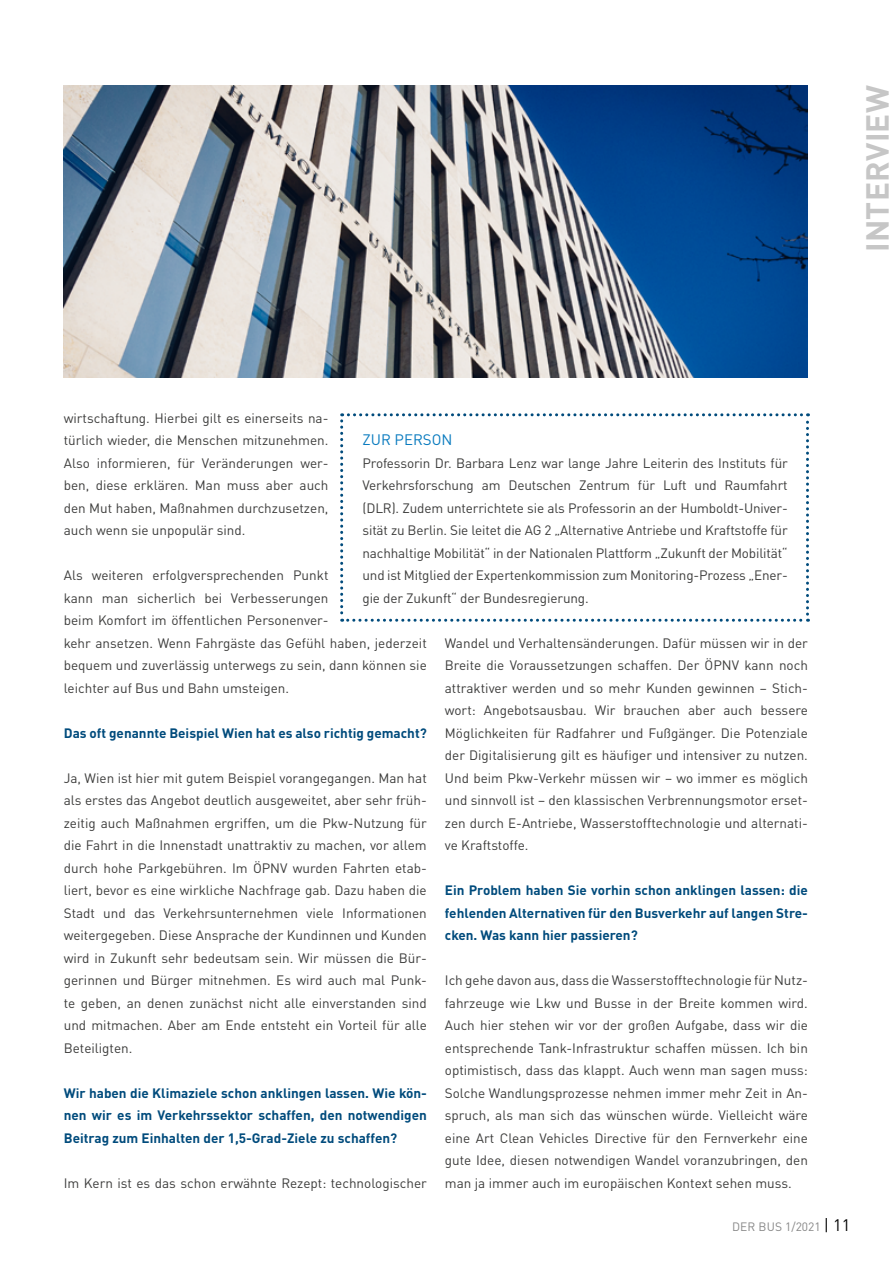
<style>
.page{position:relative;width:893px;height:1263px;background:#fff}
.page>*{position:absolute;margin:0;border:0;box-sizing:border-box;transform-origin:0 0}
.t1{font:700 31.5px "DIN Pro";letter-spacing:.01em;color:#c6c6c6}
.Fließtext{font:15px "DIN Pro";color:#097bbf}
.Fließtext-2{font:13.5px/22.5px "DIN Pro";color:#3c3c3b;text-align:justify}
.Fließtext-3{font:700 13.5px/22.5px "DIN Pro";color:#004b7c;text-align:justify}
.t2{font:12px "DIN Pro";letter-spacing:.01em;color:#878787}
.s1{font-size:16.5px;color:#000}
</style>
<div class="page">
<svg style="left:340px;top:413px;width:469px;height:209px"></svg>
<img style="left:63px;top:85px;width:745px;height:293px">
<p class="t1" style="left:851px;top:252px;width:168px;rotate:-90deg">INTERVIEW</p>
<p class="Fließtext-2" style="left:64px;top:405px;width:266px">wirtschaftung. Hierbei gilt es einerseits na&shy;türlich wieder, die Menschen mitzunehmen.<br>Also informieren, für Veränderungen wer&shy;ben, diese erklären. Man muss aber auch den Mut haben, Maßnahmen durchzusetzen, auch wenn sie unpopulär sind.</p>
<p class="Fließtext-2" style="left:64px;top:563px;width:365px;text-align:left">Als weiteren erfolgversprechenden Punkt<br>kann man sicherlich bei Verbesserungen<br>beim Komfort im öffentlichen Personenver-<br>kehr ansetzen. Wenn Fahrgäste das Gefühl haben, jederzeit bequem und zuverlässig unterwegs zu sein, dann können sie leichter auf Bus und Bahn umsteigen.</p>
<p class="Fließtext-3" style="left:64px;top:720px;width:365px">Das oft genannte Beispiel Wien hat es also richtig gemacht?</p>
<p class="Fließtext-2" style="left:64px;top:765px;width:365px">Ja, Wien ist hier mit gutem Beispiel vorangegangen. Man hat als erstes das Angebot deutlich ausgeweitet, aber sehr früh&shy;zeitig auch Maßnahmen ergriffen, um die Pkw-Nutzung für die Fahrt in die Innenstadt unattraktiv zu machen, vor allem durch hohe Parkgebühren. Im ÖPNV wurden Fahrten etab&shy;liert, bevor es eine wirkliche Nachfrage gab. Dazu haben die Stadt und das Verkehrsunternehmen viele Informationen weitergegeben. Diese Ansprache der Kundinnen und Kunden wird in Zukunft sehr bedeutsam sein. Wir müssen die Bür&shy;gerinnen und Bürger mitnehmen. Es wird auch mal Punk&shy;te geben, an denen zunächst nicht alle einverstanden sind und mitmachen. Aber am Ende entsteht ein Vorteil für alle Beteiligten.</p>
<p class="Fließtext-3" style="left:64px;top:1080px;width:365px">Wir haben die Klimaziele schon anklingen lassen. Wie kön&shy;nen wir es im Verkehrssektor schaffen, den notwendigen Beitrag zum Einhalten der 1,5-Grad-Ziele zu schaffen?</p>
<p class="Fließtext-2" style="left:64px;top:1170px;width:365px">Im Kern ist es das schon erwähnte Rezept: technologischer</p>
<p class="Fließtext" style="left:363px;top:428px;width:91px">ZUR PERSON</p>
<p class="Fließtext-2" style="left:362px;top:450px;width:427px">Professorin Dr. Barbara Lenz war lange Jahre Leiterin des Instituts für Verkehrsforschung am Deutschen Zentrum für Luft und Raumfahrt (DLR). Zudem unterrichtete sie als Professorin an der Humboldt-Univer&shy;sität zu Berlin. Sie leitet die AG 2 „Alternative Antriebe und Kraftstoffe für nachhaltige Mobilität“ in der Nationalen Plattform „Zukunft der Mobilität“ und ist Mitglied der Expertenkommission zum Monitoring-Prozess „Ener&shy;gie der Zukunft“ der Bundesregierung.</p>
<p class="Fließtext-2" style="left:445px;top:630px;width:365px">Wandel und Verhaltensänderungen. Dafür müssen wir in der Breite die Voraussetzungen schaffen. Der ÖPNV kann noch attraktiver werden und so mehr Kunden gewinnen – Stich&shy;wort: Angebotsausbau. Wir brauchen aber auch bessere Möglichkeiten für Radfahrer und Fußgänger. Die Potenziale der Digitalisierung gilt es häufiger und intensiver zu nutzen.<br>Und beim Pkw-Verkehr müssen wir – wo immer es möglich und sinnvoll ist – den klassischen Verbrennungsmotor erset&shy;zen durch E-Antriebe, Wasserstofftechnologie und alternati&shy;ve Kraftstoffe.</p>
<p class="Fließtext-3" style="left:445px;top:877px;width:365px">Ein Problem haben Sie vorhin schon anklingen lassen: die fehlenden Alternativen für den Busverkehr auf langen Stre&shy;cken. Was kann hier passieren?</p>
<p class="Fließtext-2" style="left:445px;top:968px;width:365px">Ich gehe davon aus, dass die Wasserstofftechnologie für Nutz&shy;fahrzeuge wie Lkw und Busse in der Breite kommen wird.<br>Auch hier stehen wir vor der großen Aufgabe, dass wir die entsprechende Tank-Infrastruktur schaffen müssen. Ich bin optimistisch, dass das klappt. Auch wenn man sagen muss:<br>Solche Wandlungsprozesse nehmen immer mehr Zeit in An&shy;spruch, als man sich das wünschen würde. Vielleicht wäre eine Art Clean Vehicles Directive für den Fernverkehr eine gute Idee, diesen notwendigen Wandel voranzubringen, den man ja immer auch im europäischen Kontext sehen muss.</p>
<p class="t2" style="left:732px;top:1217px;width:120px">DER BUS 1/2021 <span class="s1">| 11</span></p>
</div>
